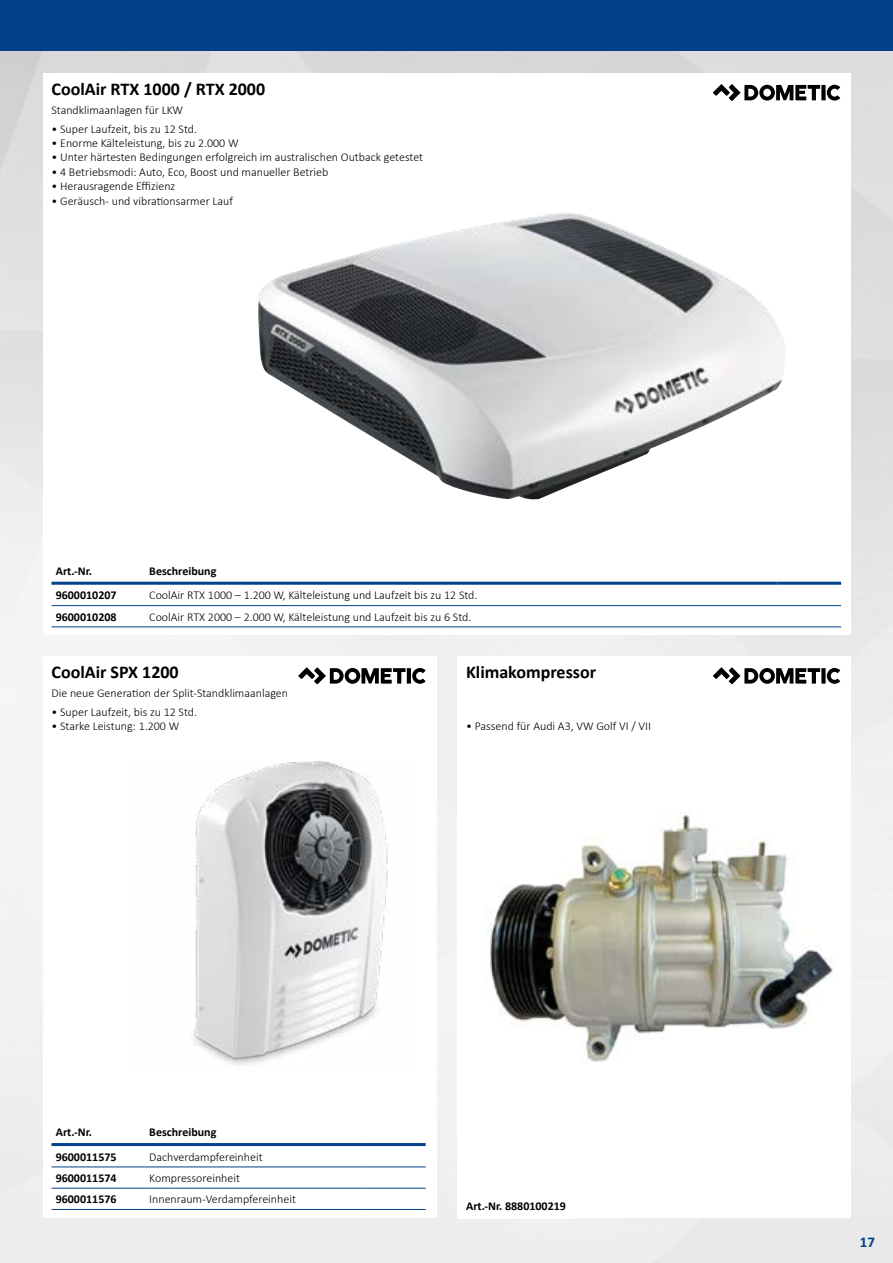
<style>
.page{position:relative;width:893px;height:1263px;background:#fff}
.page>*{position:absolute;margin:0;border:0;box-sizing:border-box;transform-origin:0 0}
.t1{font:700 18px "Calibri";color:#000}
.t2{font:700 15px "Calibri";color:#024189}
.t3{font:300 12px "Calibri";color:#000}
.t4{font:700 12px "Calibri";color:#000}
</style>
<div class="page">
<div style="left:0;top:0;width:893px;height:51px;background:#024189"></div>
<img style="left:258px;top:213px;width:528px;height:287px">
<svg style="left:713px;top:84px;width:127px;height:17px"></svg>
<hr style="left:51px;top:582px;width:94px;height:3px;background:#024189">
<hr style="left:145px;top:582px;width:632px;height:3px;background:#024189">
<hr style="left:777px;top:582px;width:64px;height:3px;background:#024189">
<hr style="left:51px;top:605px;width:94px;height:1px;background:#024189">
<hr style="left:145px;top:605px;width:632px;height:1px;background:#024189">
<hr style="left:777px;top:605px;width:64px;height:1px;background:#024189">
<hr style="left:51px;top:626px;width:94px;height:1px;background:#024189">
<hr style="left:145px;top:626px;width:632px;height:1px;background:#024189">
<hr style="left:777px;top:626px;width:64px;height:1px;background:#024189">
<img style="left:193px;top:761px;width:195px;height:305px">
<svg style="left:298px;top:667px;width:128px;height:17px"></svg>
<hr style="left:51px;top:1143px;width:94px;height:3px;background:#024189">
<hr style="left:145px;top:1143px;width:217px;height:3px;background:#024189">
<hr style="left:362px;top:1143px;width:64px;height:3px;background:#024189">
<hr style="left:51px;top:1166px;width:94px;height:1px;background:#024189">
<hr style="left:145px;top:1166px;width:217px;height:1px;background:#024189">
<hr style="left:362px;top:1166px;width:64px;height:1px;background:#024189">
<hr style="left:51px;top:1188px;width:94px;height:1px;background:#024189">
<hr style="left:145px;top:1188px;width:217px;height:1px;background:#024189">
<hr style="left:362px;top:1188px;width:64px;height:1px;background:#024189">
<hr style="left:51px;top:1209px;width:94px;height:1px;background:#024189">
<hr style="left:145px;top:1209px;width:217px;height:1px;background:#024189">
<hr style="left:362px;top:1209px;width:64px;height:1px;background:#024189">
<img style="left:486px;top:812px;width:347px;height:250px">
<svg style="left:713px;top:667px;width:127px;height:17px"></svg>
<h1 class="t1" style="left:51px;top:77px;width:215px">CoolAir RTX 1000 / RTX 2000</h1>
<p class="t3" style="left:51px;top:103px;width:133px">Standklimaanlagen für LKW</p>
<p class="t3" style="left:51px;top:121px;width:147px">• Super Laufzeit, bis zu 12 Std.</p>
<p class="t3" style="left:51px;top:136px;width:189px">• Enorme Kälteleistung, bis zu 2.000 W</p>
<p class="t3" style="left:51px;top:150px;width:373px">• Unter härtesten Bedingungen erfolgreich im australischen Outback getestet</p>
<p class="t3" style="left:51px;top:164px;width:278px">• 4 Betriebsmodi: Auto, Eco, Boost und manueller Betrieb</p>
<p class="t3" style="left:51px;top:179px;width:125px">• Herausragende Effizienz</p>
<p class="t3" style="left:51px;top:193px;width:183px">• Geräusch- und vibrationsarmer Lauf</p>
<p class="t4" style="left:56px;top:562px;width:38px">Art.-Nr.</p>
<p class="t4" style="left:149px;top:562px;width:69px">Beschreibung</p>
<p class="t4" style="left:56px;top:587px;width:62px">9600010207</p>
<p class="t3" style="left:149px;top:588px;width:330px">CoolAir RTX 1000 – 1.200 W, Kälteleistung und Laufzeit bis zu 12 Std.</p>
<p class="t4" style="left:56px;top:608px;width:62px">9600010208</p>
<p class="t3" style="left:149px;top:609px;width:324px">CoolAir RTX 2000 – 2.000 W, Kälteleistung und Laufzeit bis zu 6 Std.</p>
<h1 class="t1" style="left:51px;top:660px;width:129px">CoolAir SPX 1200</h1>
<p class="t3" style="left:51px;top:686px;width:238px">Die neue Generation der Split-Standklimaanlagen</p>
<p class="t3" style="left:51px;top:704px;width:147px">• Super Laufzeit, bis zu 12 Std.</p>
<p class="t3" style="left:51px;top:719px;width:129px">• Starke Leistung: 1.200 W</p>
<p class="t4" style="left:56px;top:1123px;width:38px">Art.-Nr.</p>
<p class="t4" style="left:149px;top:1123px;width:69px">Beschreibung</p>
<p class="t4" style="left:56px;top:1148px;width:62px">9600011575</p>
<p class="t3" style="left:149px;top:1149px;width:115px">Dachverdampfereinheit</p>
<p class="t4" style="left:56px;top:1169px;width:62px">9600011574</p>
<p class="t3" style="left:149px;top:1170px;width:92px">Kompressoreinheit</p>
<p class="t4" style="left:56px;top:1191px;width:62px">9600011576</p>
<p class="t3" style="left:149px;top:1192px;width:148px">Innenraum-Verdampfereinheit</p>
<h1 class="t1" style="left:466px;top:660px;width:132px">Klimakompressor</h1>
<p class="t3" style="left:466px;top:719px;width:186px">• Passend für Audi A3, VW Golf VI / VII</p>
<p class="t4" style="left:466px;top:1197px;width:101px">Art.-Nr. 8880100219</p>
<p class="t2" style="left:860px;top:1232px;width:17px">17</p>
</div>
